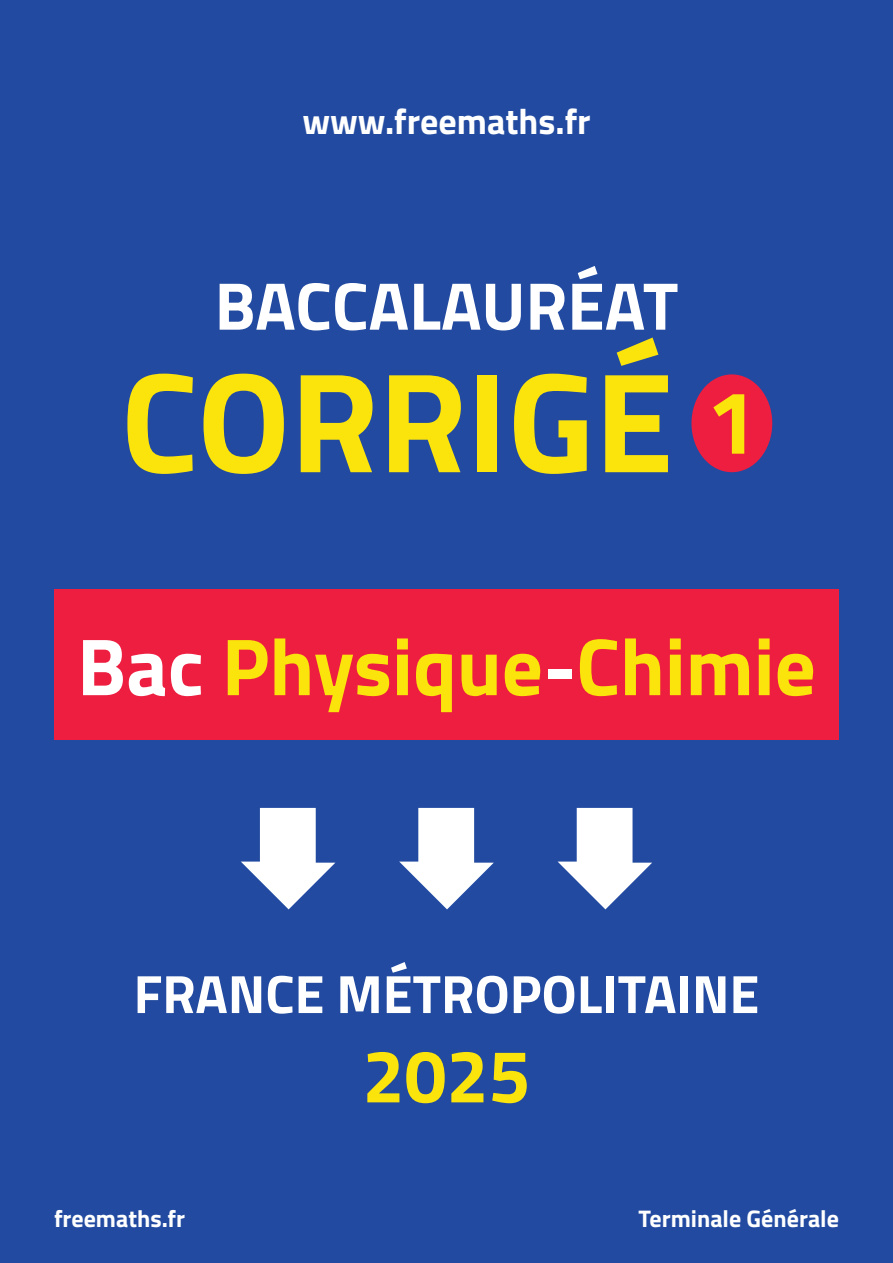
<style>
.page{position:relative;width:893px;height:1263px;background:#214aa0}
.page>*{position:absolute;margin:0;border:0;box-sizing:border-box;transform-origin:0 0}
.t1{font:700 142.5px "Titillium";color:#fbe30c}
.t2{font:700 81px "Titillium";color:#fbe30c}
.t3{font:700 75px "Titillium";color:#fbe30c}
.t4{font:700 67.5px "Titillium";color:#fff}
.t5{font:700 54px "Titillium";color:#fff}
.t6{font:700 36px "Titillium";color:#fff}
.t7{font:700 24px "Titillium";color:#fff}
.s1{font-size:90px}
.s2{color:#fff}
</style>
<div class="page">
<div style="left:691px;top:374px;width:81px;height:98px;background:#ed1e40;border-radius:50%"></div>
<svg style="left:241px;top:808px;width:94px;height:101px"></svg>
<svg style="left:399px;top:808px;width:95px;height:101px"></svg>
<svg style="left:558px;top:808px;width:94px;height:101px"></svg>
<div style="left:54px;top:589px;width:785px;height:151px;background:#ed1e40"></div>
<h3 class="t6" style="left:302px;top:94px;width:290px">www.freemaths.fr</h3>
<h3 class="t4" style="left:215px;top:254px;width:465px">BACCALAURÉAT</h3>
<h1 class="t1" style="left:121px;top:313px;width:638px">CORRIGÉ <span class="s1">1</span></h1>
<h2 class="t2" style="left:77px;top:605px;width:740px"><span class="s2">Bac</span> Physique<span class="s2">-</span>Chimie</h2>
<p class="t5" style="left:134px;top:953px;width:627px">FRANCE MÉTROPOLITAINE</p>
<h3 class="t3" style="left:362px;top:1019px;width:169px">2025</h3>
<p class="t7" style="left:54px;top:1200px;width:133px">freemaths.fr</p>
<p class="t7" style="left:639px;top:1200px;width:202px">Terminale Générale</p>
</div>
